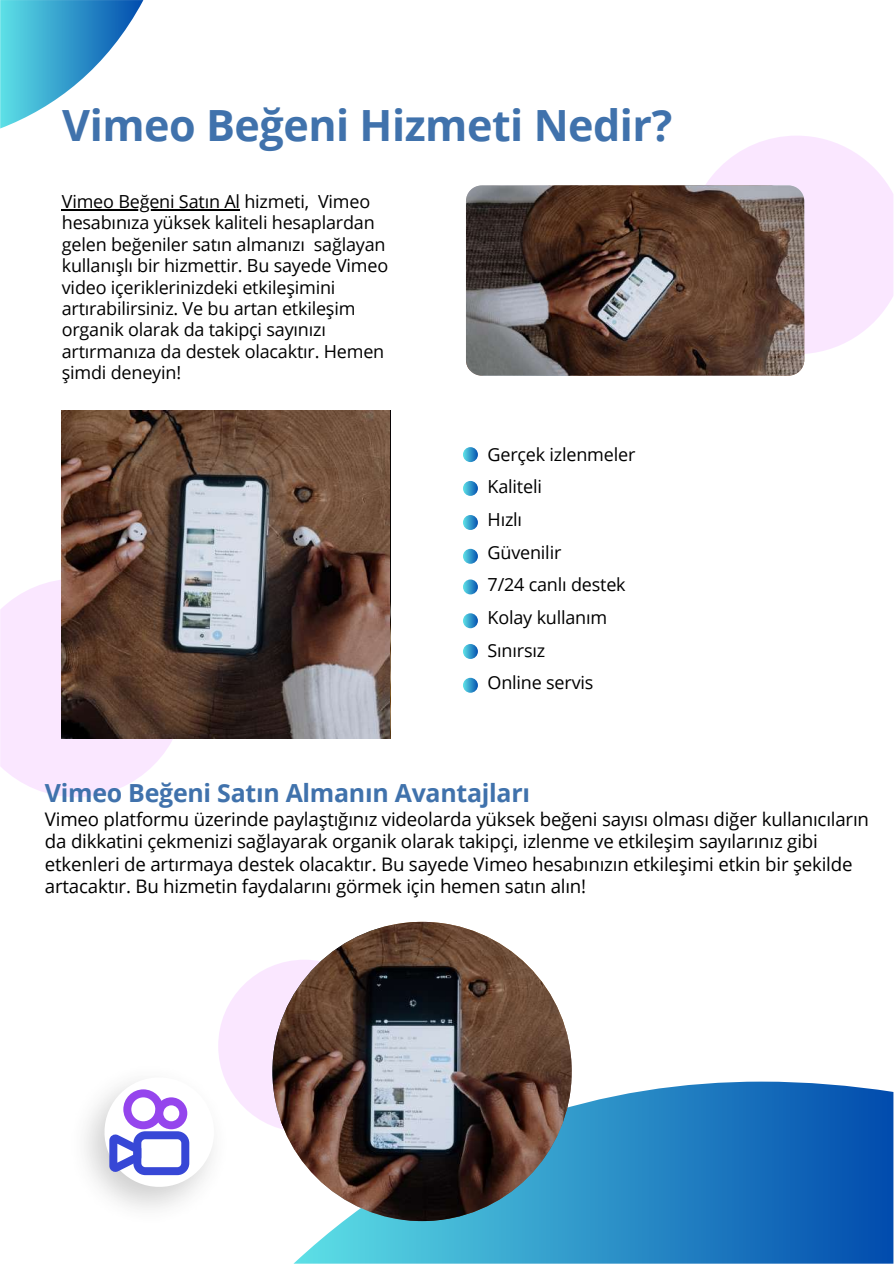
<style>
.page{position:relative;width:894px;height:1264px;background:#fff}
.page>*{position:absolute;margin:0;border:0;box-sizing:border-box;transform-origin:0 0}
.t1{font:700 43.05px "Open Sans";letter-spacing:-.01em;color:#4072ac}
.t2{font:700 24.9px "Open Sans";letter-spacing:-.01em;color:#4072ac}
.t3{font:18.75px/22.5px "Open Sans";letter-spacing:-.01em;color:#000}
.t4{font:18px/21.3px "Open Sans";letter-spacing:-.01em;color:#000}
</style>
<div class="page">
<svg style="left:293px;top:1081px;width:600px;height:182px;background:#3289c5"></svg>
<svg style="left:0;top:0;width:143px;height:128px"></svg>
<svg style="left:706px;top:136px;width:187px;height:218px;fill:#fae7ff"></svg>
<svg style="left:0;top:578px;width:186px;height:219px;fill:#fae7ff"></svg>
<svg style="left:218px;top:960px;width:101px;height:172px;fill:#fae7ff"></svg>
<img style="left:85px;top:1057px;width:151px;height:151px">
<svg style="left:463px;top:447px;width:15px;height:15px"></svg>
<svg style="left:463px;top:515px;width:15px;height:15px"></svg>
<svg style="left:463px;top:579px;width:15px;height:15px"></svg>
<svg style="left:463px;top:644px;width:15px;height:15px"></svg>
<svg style="left:463px;top:481px;width:15px;height:15px"></svg>
<svg style="left:463px;top:549px;width:15px;height:15px"></svg>
<svg style="left:463px;top:613px;width:15px;height:15px"></svg>
<svg style="left:463px;top:677px;width:15px;height:15px"></svg>
<hr style="left:62px;top:209px;width:178px;height:1px;background:#000">
<img style="left:466px;top:185px;width:338px;height:190px;border-radius:16px">
<img style="left:62px;top:410px;width:327px;height:328px">
<img style="left:272px;top:921px;width:299px;height:299px;border-radius:50%">
<svg style="left:104px;top:1077px;width:110px;height:109px"></svg>
<h1 class="t1" style="left:62px;top:95px;width:611px">Vimeo Beğeni Hizmeti Nedir?</h1>
<p class="t4" style="left:62px;top:190px;width:328px">Vimeo Beğeni Satın Al hizmeti, Vimeo hesabınıza yüksek kaliteli hesaplardan gelen beğeniler satın almanızı sağlayan kullanışlı bir hizmettir. Bu sayede Vimeo video içeriklerinizdeki etkileşimini artırabilirsiniz. Ve bu artan etkileşim organik olarak da takipçi sayınızı artırmanıza da destek olacaktır. Hemen şimdi deneyin!</p>
<p class="t4" style="left:487px;top:437px;width:149px;line-height:32.7px">Gerçek izlenmeler<br>Kaliteli<br>Hızlı<br>Güvenilir<br>7/24 canlı destek<br>Kolay kullanım<br>Sınırsız<br>Online servis</p>
<h2 class="t2" style="left:45px;top:775px;width:486px">Vimeo Beğeni Satın Almanın Avantajları</h2>
<p class="t3" style="left:45px;top:807px;width:825px">Vimeo platformu üzerinde paylaştığınız videolarda yüksek beğeni sayısı olması diğer kullanıcıların da dikkatini çekmenizi sağlayarak organik olarak takipçi, izlenme ve etkileşim sayılarınız gibi etkenleri de artırmaya destek olacaktır. Bu sayede Vimeo hesabınızın etkileşimi etkin bir şekilde artacaktır. Bu hizmetin faydalarını görmek için hemen satın alın!</p>
</div>
